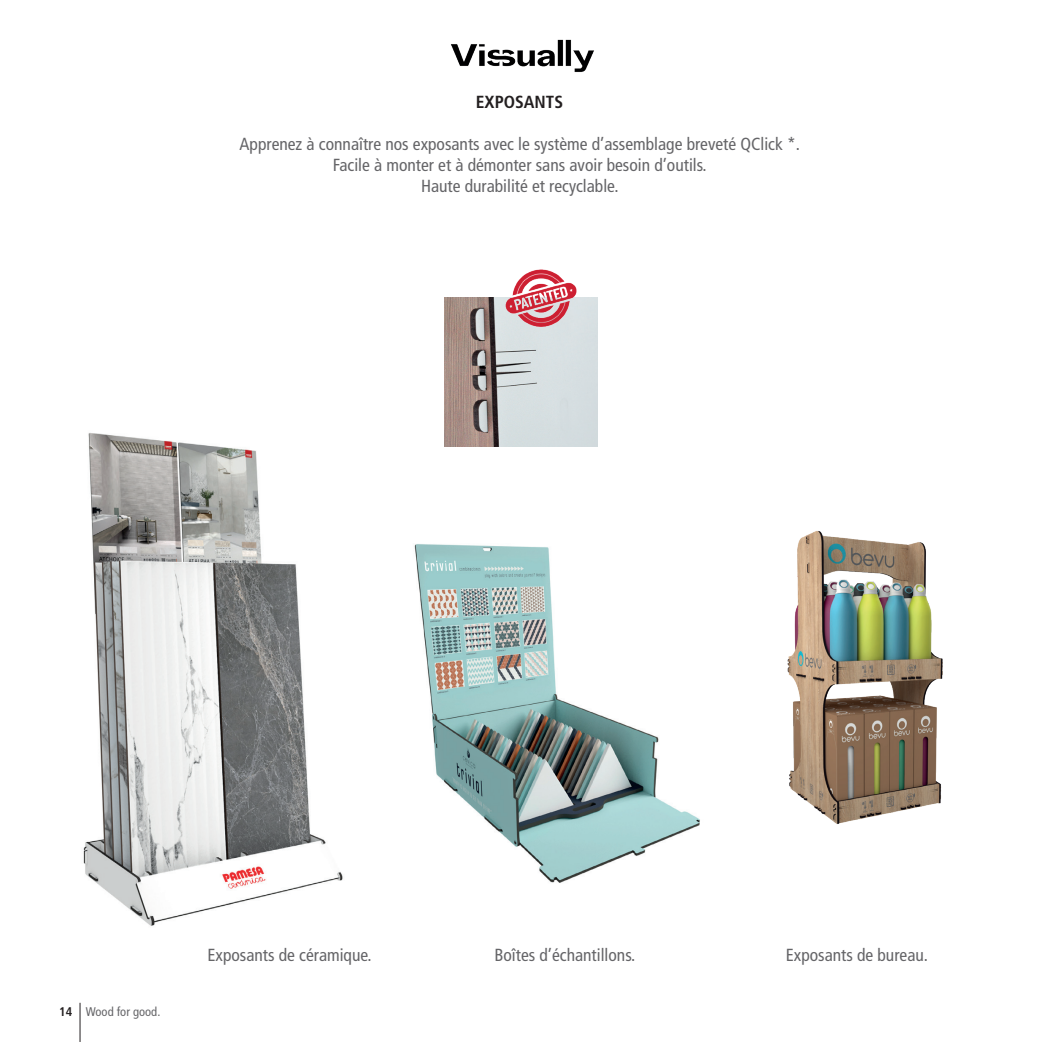
<style>
.page{position:relative;width:1042px;height:1042px;background:#fff}
.page>*{position:absolute;margin:0;border:0;box-sizing:border-box;transform-origin:0 0}
.t1{font:condensed 17.5px/21px "Frutiger LT Std";color:#656568;text-align:center}
.t2{font:700 condensed 17.5px "Frutiger LT Std";color:#231f20}
.t3{font:condensed 12.6px "Frutiger LT Std";color:#656568}
.s1{font-weight:700;color:#231f20}
</style>
<div class="page">
<img style="left:414px;top:544px;width:286px;height:339px">
<hr style="left:80px;top:1003px;width:1px;height:39px;background:#231f20">
<img style="left:451px;top:39px;width:143px;height:33px">
<img style="left:83px;top:433px;width:260px;height:493px">
<img style="left:787px;top:531px;width:156px;height:293px">
<img style="left:445px;top:298px;width:153px;height:148px">
<img style="left:505px;top:269px;width:72px;height:65px">
<p class="t2" style="left:476px;top:91px;width:89px">EXPOSANTS</p>
<p class="t1" style="left:240px;top:133px;width:562px">Apprenez à connaître nos exposants avec le système d’assemblage breveté QClick *.<br>Facile à monter et à démonter sans avoir besoin d’outils.<br>Haute durabilité et recyclable.</p>
<p class="t3" style="left:59px;top:1004px;width:103px"><span class="s1">14</span> Wood for good.</p>
<p class="t1" style="left:208px;top:944px;width:166px">Exposants de céramique.</p>
<p class="t1" style="left:494px;top:944px;width:142px">Boîtes d’échantillons.</p>
<p class="t1" style="left:786px;top:944px;width:144px">Exposants de bureau.</p>
</div>
